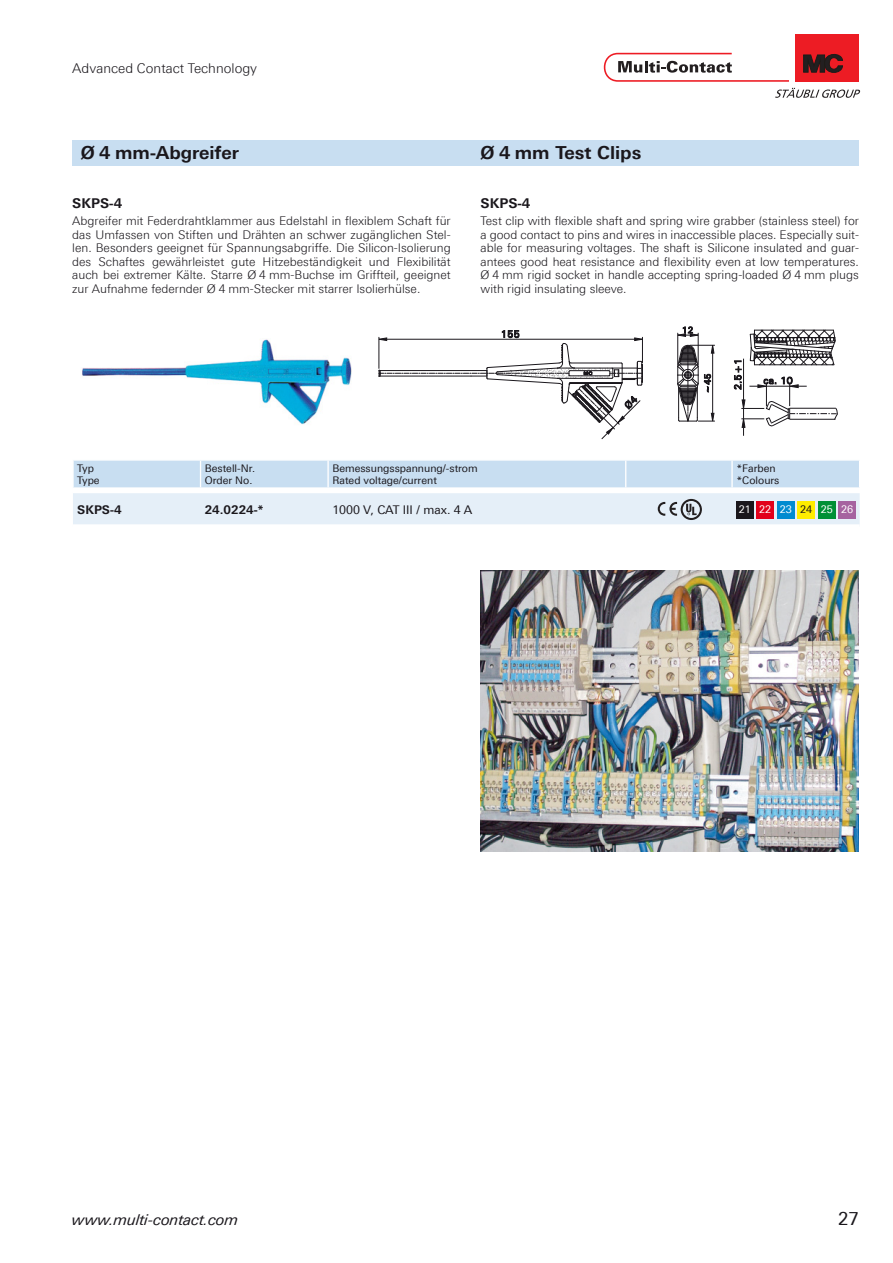
<style>
.page{position:relative;width:893px;height:1263px;background:#fff}
.page>*{position:absolute;margin:0;border:0;box-sizing:border-box;transform-origin:0 0}
.t1{font:700 18px "Linotype Univers 630";color:#1a171c}
.t2{font:18px "Linotype Univers 430";color:#1a171c}
.t3{font:italic 15px "Linotype Univers 431";color:#1a171c}
.t4{font:300 13.5px "Linotype Univers 330";color:#1a171c}
.t5{font:700 13.5px "Linotype Univers 630";color:#1a171c}
.t6{font:300 12px/13.5px "Linotype Univers 330";color:#1a171c;text-align:justify}
.t7{font:12px "Linotype Univers 430";color:#1a171c}
.t8{font:700 12px "Linotype Univers 630";color:#1a171c}
.t9{font:10.5px/12px "Linotype Univers 430";color:#1a171c}
.t10{font:10.5px "Linotype Univers 430";color:#fff}
.s1{color:#1a171c}
</style>
<div class="page">
<div style="left:795px;top:34px;width:64px;height:48px;background:#ed1c24"></div>
<svg style="left:604px;top:52px;width:256px;height:46px"></svg>
<img style="left:82px;top:339px;width:270px;height:86px">
<svg style="left:378px;top:330px;width:265px;height:109px"></svg>
<hr style="left:698px;top:333px;width:1px;height:32px;background:#1a171c">
<hr style="left:677px;top:333px;width:1px;height:32px;background:#1a171c">
<svg style="left:677px;top:326px;width:22px;height:11px"></svg>
<svg style="left:677px;top:343px;width:38px;height:79px"></svg>
<svg style="left:734px;top:330px;width:104px;height:106px"></svg>
<img style="left:480px;top:571px;width:379px;height:281px">
<div style="left:72px;top:140px;width:787px;height:26px;background:#c8def1"></div>
<svg style="left:73px;top:460px;width:787px;height:64px;background:#d9e7f3"></svg>
<div style="left:736px;top:501px;width:17px;height:17px;background:#1a171c"></div>
<div style="left:757px;top:501px;width:17px;height:17px;background:#e2001a"></div>
<div style="left:777px;top:501px;width:17px;height:17px;background:#008bd0"></div>
<div style="left:798px;top:501px;width:17px;height:17px;background:#ffed00"></div>
<div style="left:818px;top:501px;width:17px;height:17px;background:#009036"></div>
<div style="left:839px;top:501px;width:17px;height:17px;background:#a663a0"></div>
<p class="t4" style="left:72px;top:63px;width:186px">Advanced Contact Technology</p>
<h1 class="t1" style="left:81px;top:146px;width:160px">Ø 4 mm-Abgreifer</h1>
<h1 class="t1" style="left:480px;top:146px;width:162px">Ø 4 mm Test Clips</h1>
<p class="t5" style="left:72px;top:198px;width:51px">SKPS-4</p>
<p class="t6" style="left:72px;top:216px;width:380px">Abgreifer mit Federdrahtklammer aus Edelstahl in flexiblem Schaft für das Umfassen von Stiften und Drähten an schwer zugänglichen Stel&shy;len. Besonders geeignet für Spannungsabgriffe. Die Silicon-Isolierung des Schaftes gewährleistet gute Hitzebeständigkeit und Flexibilität auch bei extremer Kälte. Starre Ø 4 mm-Buchse im Griffteil, geeignet zur Aufnahme federnder Ø 4 mm-Stecker mit starrer Isolierhülse.</p>
<p class="t5" style="left:480px;top:198px;width:51px">SKPS-4</p>
<p class="t6" style="left:480px;top:216px;width:380px">Test clip with flexible shaft and spring wire grabber (stainless steel) for a good contact to pins and wires in inaccessible places. Especially suit&shy;able for measuring voltages. The shaft is Silicone insulated and guar&shy;antees good heat resistance and flexibility even at low temperatures.<br>Ø 4 mm rigid socket in handle accepting spring-loaded Ø 4 mm plugs with rigid insulating sleeve.</p>
<p class="t9" style="left:77px;top:463px;width:24px">Typ<br>Type</p>
<p class="t9" style="left:205px;top:463px;width:52px">Bestell-Nr.<br>Order No.</p>
<p class="t9" style="left:332px;top:463px;width:147px">Bemessungsspannung/-strom<br>Rated voltage/current</p>
<p class="t9" style="left:736px;top:463px;width:45px">*Farben *Colours</p>
<p class="t8" style="left:77px;top:505px;width:46px">SKPS-4</p>
<p class="t8" style="left:205px;top:505px;width:60px">24.0224-*</p>
<p class="t7" style="left:332px;top:505px;width:142px">1000 V, CAT III / max. 4 A</p>
<p class="t10" style="left:739px;top:506px;width:116px">21 22 23 <span class="s1">24</span> 25 26</p>
<p class="t3" style="left:72px;top:1214px;width:168px">www.multi-contact.com</p>
<h1 class="t2" style="left:838px;top:1212px;width:22px">27</h1>
</div>
